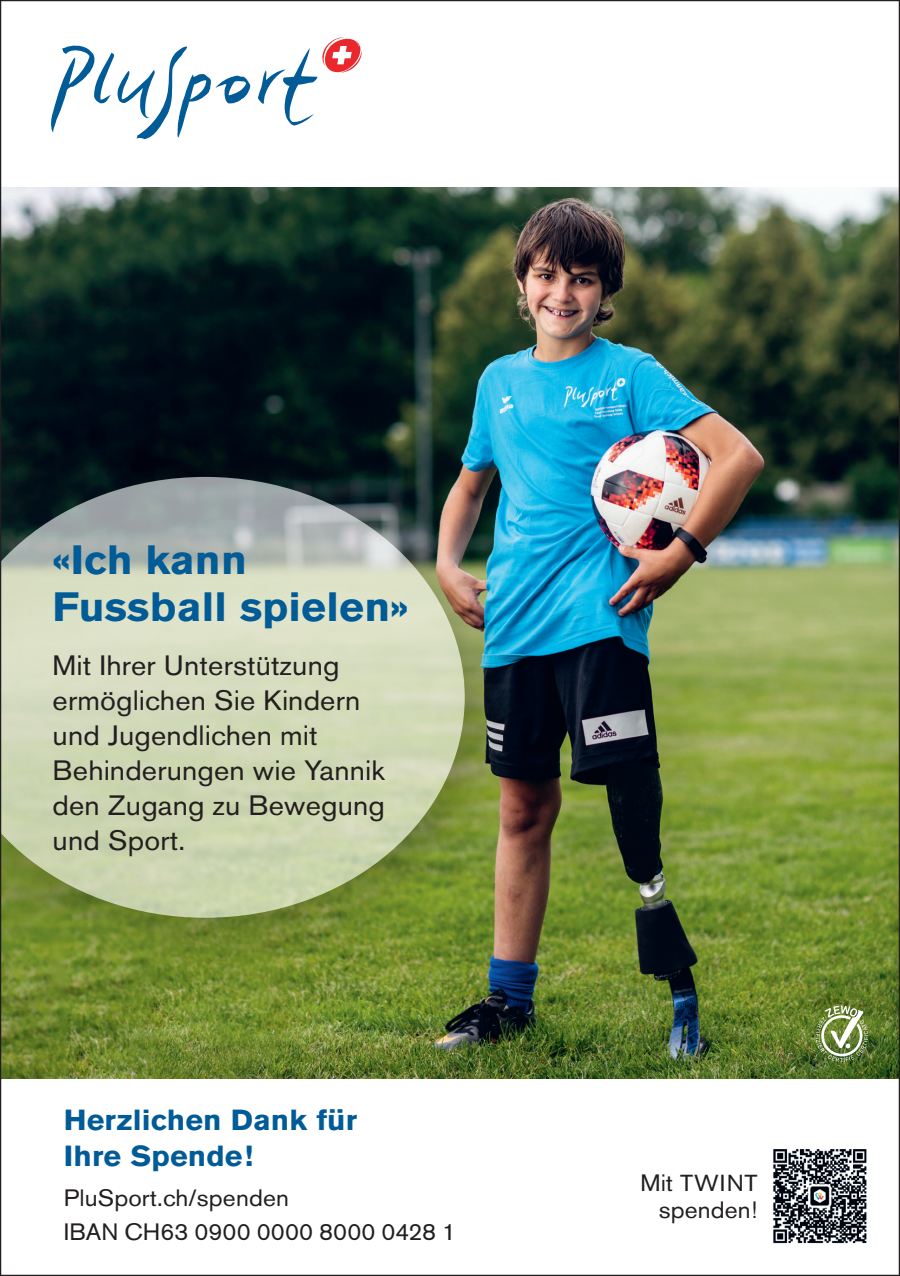
<style>
.page{position:relative;width:900px;height:1276px;background:#fff}
.page>*{position:absolute;margin:0;border:0;box-sizing:border-box;transform-origin:0 0}
.t1{font:700 40.5px/47.2px "Akzidenz Grotesk BE";letter-spacing:.005em;color:#005b97;scale:1.05 1}
.t2{font:700 28.8px/36px "Akzidenz Grotesk BE";letter-spacing:.005em;color:#005b97;scale:1.05 1}
.t3{font:27.9px/34.9px "Akzidenz Grotesk BE";letter-spacing:.005em;color:#231f20;scale:1.05 1}
.t4{font:23.4px/33.3px "Akzidenz Grotesk BE";letter-spacing:.005em;color:#231f20;scale:1.05 1}
.t5{font:22.95px "Akzidenz Grotesk BE";letter-spacing:.035em;color:#231f20;scale:1.05 1}
.s1{font-size:23.4px}
</style>
<div class="page">
<img style="left:2px;top:187px;width:895px;height:891px">
<img style="left:815px;top:1005px;width:53px;height:57px">
<svg style="left:258px;top:37px;width:103px;height:88px"></svg>
<svg style="left:51px;top:45px;width:199px;height:94px"></svg>
<div style="left:0;top:438px;width:529px;height:544px;background:#231f20;opacity:.5"></div>
<svg style="left:2px;top:477px;width:462px;height:440px;background:#b8c1a2"></svg>
<img style="left:773px;top:1149px;width:94px;height:95px">
<h1 class="t1" style="left:53px;top:536px;width:340px">«Ich kann<br>Fussball spielen»</h1>
<p class="t3" style="left:53px;top:648px;width:318px">Mit Ihrer Unterstützung ermöglichen Sie Kindern und Jugendlichen mit<br>Behinderungen wie Yannik den Zugang zu Bewegung und Sport.</p>
<p class="t2" style="left:64px;top:1102px;width:281px">Herzlichen Dank für<br>Ihre Spende!</p>
<p class="t4" style="left:64px;top:1181px;width:375px">PluSport.ch/spenden<br>IBAN CH63 0900 0000 8000 0428 1</p>
<p class="t5" style="left:640px;top:1169px;width:113px"><span class="s1">Mit</span> TWINT</p>
<p class="t4" style="left:658px;top:1193px;width:96px">spenden!</p>
</div>
